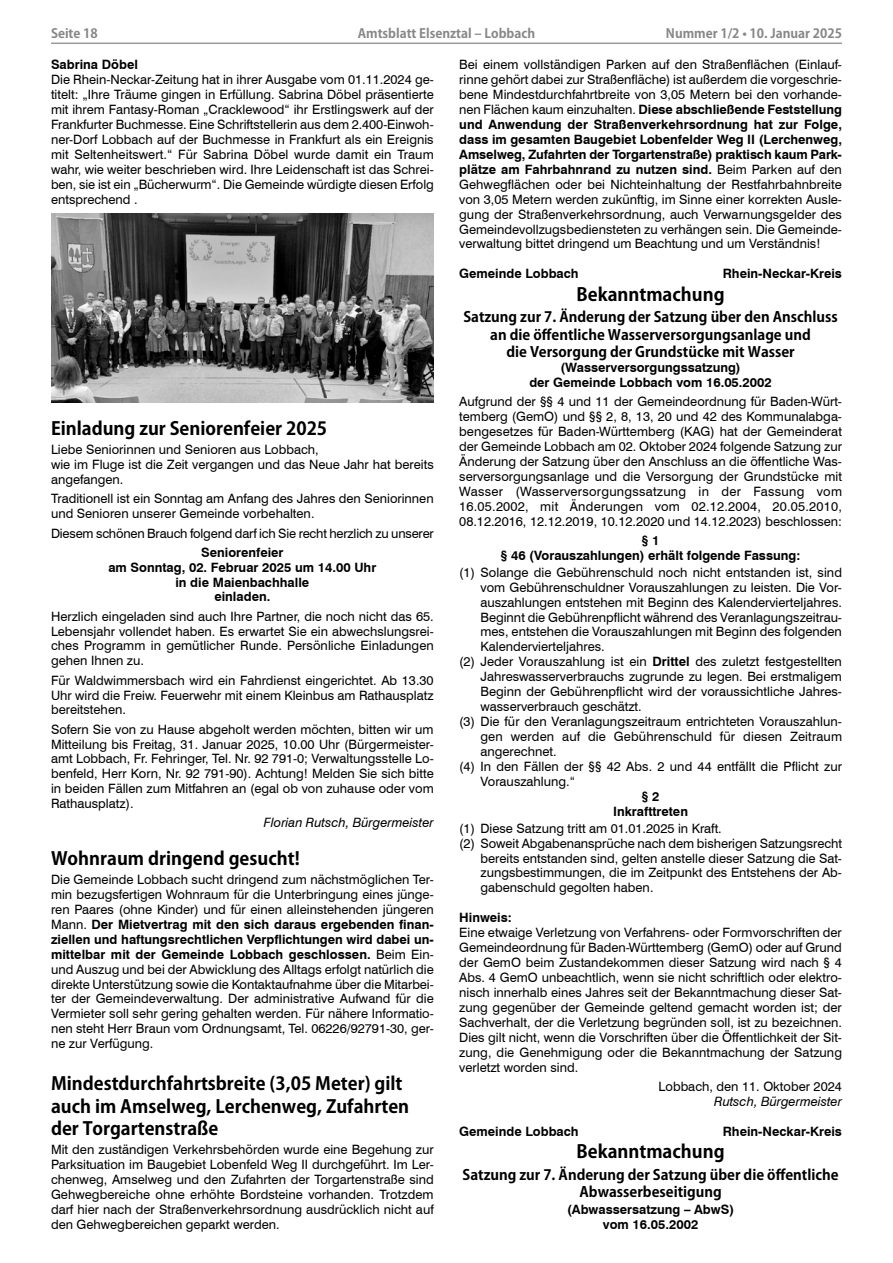
<style>
.page{position:relative;width:893px;height:1263px;background:#fff}
.page>*{position:absolute;margin:0;border:0;box-sizing:border-box;transform-origin:0 0}
.Überschrift2_Kozuka{font:700 18px/22.5px "Koz Go Pro";color:#000}
.Überschrift_3_Kozuka{font:700 14.25px/17.4px "Koz Go Pro";color:#000;text-align:center}
.Fließtext_8_5{font:12.9px/15px "Swiss 721 BT";color:#000;text-align:justify}
.Fließtext_8_5-2{font:700 12.9px "Swiss 721 BT";color:#000}
.Fließtext_8_5-3{font:italic 12.9px "Swiss 721 BT";color:#000}
.t1{font:700 12.75px "Koz Go Pro";color:#878787}
.s1{font-weight:700}
</style>
<div class="page">
<hr style="left:51px;top:43px;width:791px;height:1px;background:#9c9c9c">
<img style="left:51px;top:213px;width:383px;height:190px">
<p class="t1" style="left:51px;top:25px;width:48px">Seite 18</p>
<p class="t1" style="left:358px;top:25px;width:179px">Amtsblatt Elsenztal – Lobbach</p>
<p class="t1" style="left:666px;top:25px;width:178px">Nummer 1/2 • 10. Januar 2025</p>
<p class="Fließtext_8_5-2" style="left:51px;top:56px;width:88px">Sabrina Döbel</p>
<p class="Fließtext_8_5" style="left:51px;top:72px;width:384px">Die Rhein-Neckar-Zeitung hat in ihrer Ausgabe vom 01.11.2024 ge&shy;titelt: „Ihre Träume gingen in Erfüllung. Sabrina Döbel präsentierte mit ihrem Fantasy-Roman „Cracklewood“ ihr Erstlingswerk auf der Frankfurter Buchmesse. Eine Schriftstellerin aus dem 2.400-Einwoh&shy;ner-Dorf Lobbach auf der Buchmesse in Frankfurt als ein Ereignis mit Seltenheitswert.“ Für Sabrina Döbel wurde damit ein Traum wahr, wie weiter beschrieben wird. Ihre Leidenschaft ist das Schrei&shy;ben, sie ist ein „Bücherwurm“. Die Gemeinde würdigte diesen Erfolg entsprechend .</p>
<p class="Fließtext_8_5" style="left:459px;top:57px;width:384px">Bei einem vollständigen Parken auf den Straßenflächen (Einlauf&shy;rinne gehört dabei zur Straßenfläche) ist außerdem die vorgeschrie&shy;bene Mindestdurchfahrtbreite von 3,05 Metern bei den vorhande&shy;nen Flächen kaum einzuhalten. <span class="s1">Diese abschließende Feststellung und Anwendung der Straßenverkehrsordnung hat zur Folge, dass im gesamten Baugebiet Lobenfelder Weg II (Lerchenweg, Amselweg, Zufahrten der Torgartenstraße) praktisch kaum Park&shy;plätze am Fahrbahnrand zu nutzen sind.</span> Beim Parken auf den Gehwegflächen oder bei Nichteinhaltung der Restfahrbahnbreite von 3,05 Metern werden zukünftig, im Sinne einer korrekten Ausle&shy;gung der Straßenverkehrsordnung, auch Verwarnungsgelder des Gemeindevollzugsbediensteten zu verhängen sein. Die Gemeinde&shy;verwaltung bittet dringend um Beachtung und um Verständnis!</p>
<p class="Fließtext_8_5-2" style="left:459px;top:265px;width:121px">Gemeinde Lobbach</p>
<p class="Fließtext_8_5-2" style="left:723px;top:265px;width:121px">Rhein-Neckar-Kreis</p>
<p class="Überschrift2_Kozuka" style="left:577px;top:284px;width:149px">Bekanntmachung</p>
<p class="Überschrift_3_Kozuka" style="left:463px;top:309px;width:376px">Satzung zur 7. Änderung der Satzung über den Anschluss an die öffentliche Wasserversorgungsanlage und<br>die Versorgung der Grundstücke mit Wasser</p>
<p class="Fließtext_8_5-2" style="left:560px;top:359px;width:182px">(Wasserversorgungssatzung)</p>
<p class="Fließtext_8_5-2" style="left:529px;top:373px;width:244px">der Gemeinde Lobbach vom 16.05.2002</p>
<p class="Fließtext_8_5" style="left:459px;top:394px;width:384px">Aufgrund der §§ 4 und 11 der Gemeindeordnung für Baden-Würt&shy;temberg (GemO) und §§ 2, 8, 13, 20 und 42 des Kommunalabga&shy;bengesetzes für Baden-Württemberg (KAG) hat der Gemeinderat der Gemeinde Lobbach am 02. Oktober 2024 folgende Satzung zur Änderung der Satzung über den Anschluss an die öffentliche Was&shy;serversorgungsanlage und die Versorgung der Grundstücke mit Wasser (Wasserversorgungssatzung in der Fassung vom 16.05.2002, mit Änderungen vom 02.12.2004, 20.05.2010, 08.12.2016, 12.12.2019, 10.12.2020 und 14.12.2023) beschlossen:</p>
<p class="Fließtext_8_5-2" style="left:642px;top:531px;width:19px">§ 1</p>
<p class="Fließtext_8_5-2" style="left:501px;top:546px;width:301px">§ 46 (Vorauszahlungen) erhält folgende Fassung:</p>
<p class="Fließtext_8_5" style="left:480px;top:564px;width:363px;text-indent:-21px">(1) Solange die Gebührenschuld noch nicht entstanden ist, sind vom Gebührenschuldner Vorauszahlungen zu leisten. Die Vor&shy;auszahlungen entstehen mit Beginn des Kalendervierteljahres.<br>Beginnt die Gebührenpflicht während des Veranlagungszeitrau&shy;mes, entstehen die Vorauszahlungen mit Beginn des folgenden Kalendervierteljahres.</p>
<p class="Fließtext_8_5" style="left:480px;top:654px;width:363px;text-indent:-21px">(2) Jeder Vorauszahlung ist ein <span class="s1">Drittel</span> des zuletzt festgestellten Jahreswasserverbrauchs zugrunde zu legen. Bei erstmaligem Beginn der Gebührenpflicht wird der voraussichtliche Jahres&shy;wasserverbrauch geschätzt.</p>
<p class="Fließtext_8_5" style="left:480px;top:713px;width:363px;text-indent:-21px">(3) Die für den Veranlagungszeitraum entrichteten Vorauszahlun&shy;gen werden auf die Gebührenschuld für diesen Zeitraum angerechnet.</p>
<p class="Fließtext_8_5" style="left:480px;top:758px;width:363px;text-indent:-21px">(4) In den Fällen der §§ 42 Abs. 2 und 44 entfällt die Pflicht zur<br>Vorauszahlung.“</p>
<p class="Fließtext_8_5-2" style="left:642px;top:787px;width:19px">§ 2</p>
<p class="Fließtext_8_5-2" style="left:613px;top:802px;width:76px">Inkrafttreten</p>
<p class="Fließtext_8_5" style="left:459px;top:820px;width:264px">(1) Diese Satzung tritt am 01.01.2025 in Kraft.</p>
<p class="Fließtext_8_5" style="left:480px;top:835px;width:363px;text-indent:-21px">(2) Soweit Abgabenansprüche nach dem bisherigen Satzungsrecht bereits entstanden sind, gelten anstelle dieser Satzung die Sat&shy;zungsbestimmungen, die im Zeitpunkt des Entstehens der Ab&shy;gabenschuld gegolten haben.</p>
<p class="Fließtext_8_5-2" style="left:459px;top:909px;width:54px">Hinweis:</p>
<p class="Fließtext_8_5" style="left:459px;top:924px;width:384px">Eine etwaige Verletzung von Verfahrens- oder Formvorschriften der Gemeindeordnung für Baden-Württemberg (GemO) oder auf Grund der GemO beim Zustandekommen dieser Satzung wird nach § 4<br>Abs. 4 GemO unbeachtlich, wenn sie nicht schriftlich oder elektro&shy;nisch innerhalb eines Jahres seit der Bekanntmachung dieser Sat&shy;zung gegenüber der Gemeinde geltend gemacht worden ist; der Sachverhalt, der die Verletzung begründen soll, ist zu bezeichnen.<br>Dies gilt nicht, wenn die Vorschriften über die Öffentlichkeit der Sit&shy;zung, die Genehmigung oder die Bekanntmachung der Satzung verletzt worden sind.</p>
<p class="Fließtext_8_5" style="left:659px;top:1078px;width:185px">Lobbach, den 11. Oktober 2024</p>
<p class="Fließtext_8_5-3" style="left:714px;top:1092px;width:129px">Rutsch, Bürgermeister</p>
<p class="Fließtext_8_5-2" style="left:459px;top:1122px;width:121px">Gemeinde Lobbach</p>
<p class="Fließtext_8_5-2" style="left:723px;top:1122px;width:121px">Rhein-Neckar-Kreis</p>
<p class="Überschrift2_Kozuka" style="left:577px;top:1141px;width:149px">Bekanntmachung</p>
<p class="Überschrift_3_Kozuka" style="left:463px;top:1166px;width:378px">Satzung zur 7. Änderung der Satzung über die öffentliche<br>Abwasserbeseitigung</p>
<p class="Fließtext_8_5-2" style="left:567px;top:1200px;width:169px">(Abwassersatzung – AbwS)</p>
<p class="Fließtext_8_5-2" style="left:603px;top:1215px;width:97px">vom 16.05.2002</p>
<p class="Überschrift2_Kozuka" style="left:51px;top:418px;width:278px">Einladung zur Seniorenfeier 2025</p>
<p class="Fließtext_8_5" style="left:51px;top:442px;width:269px">Liebe Seniorinnen und Senioren aus Lobbach,</p>
<p class="Fließtext_8_5" style="left:51px;top:457px;width:384px">wie im Fluge ist die Zeit vergangen und das Neue Jahr hat bereits angefangen.</p>
<p class="Fließtext_8_5" style="left:51px;top:491px;width:384px">Traditionell ist ein Sonntag am Anfang des Jahres den Seniorinnen und Senioren unserer Gemeinde vorbehalten.</p>
<p class="Fließtext_8_5" style="left:51px;top:525px;width:384px">Diesem schönen Brauch folgend darf ich Sie recht herzlich zu unserer</p>
<p class="Fließtext_8_5-2" style="left:201px;top:543px;width:84px">Seniorenfeier</p>
<p class="Fließtext_8_5-2" style="left:108px;top:558px;width:269px">am Sonntag, 02. Februar 2025 um 14.00 Uhr</p>
<p class="Fließtext_8_5-2" style="left:175px;top:573px;width:135px">in die Maienbachhalle</p>
<p class="Fließtext_8_5-2" style="left:214px;top:588px;width:58px">einladen.</p>
<p class="Fließtext_8_5" style="left:51px;top:608px;width:384px">Herzlich eingeladen sind auch Ihre Partner, die noch nicht das 65.<br>Lebensjahr vollendet haben. Es erwartet Sie ein abwechslungsrei&shy;ches Programm in gemütlicher Runde. Persönliche Einladungen gehen Ihnen zu.</p>
<p class="Fließtext_8_5" style="left:51px;top:672px;width:384px">Für Waldwimmersbach wird ein Fahrdienst eingerichtet. Ab 13.30<br>Uhr wird die Freiw. Feuerwehr mit einem Kleinbus am Rathausplatz bereitstehen.</p>
<p class="Fließtext_8_5" style="left:51px;top:721px;width:384px">Sofern Sie von zu Hause abgeholt werden möchten, bitten wir um Mitteilung bis Freitag, 31. Januar 2025, 10.00 Uhr (Bürgermeister&shy;amt Lobbach, Fr. Fehringer, Tel. Nr. 92 791-0; Verwaltungsstelle Lo&shy;benfeld, Herr Korn, Nr. 92 791-90). Achtung! Melden Sie sich bitte in beiden Fällen zum Mitfahren an (egal ob von zuhause oder vom Rathausplatz).</p>
<p class="Fließtext_8_5-3" style="left:264px;top:814px;width:171px">Florian Rutsch, Bürgermeister</p>
<p class="Überschrift2_Kozuka" style="left:51px;top:848px;width:250px">Wohnraum dringend gesucht!</p>
<p class="Fließtext_8_5" style="left:51px;top:871px;width:384px">Die Gemeinde Lobbach sucht dringend zum nächstmöglichen Ter&shy;min bezugsfertigen Wohnraum für die Unterbringung eines jünge&shy;ren Paares (ohne Kinder) und für einen alleinstehenden jüngeren Mann. <span class="s1">Der Mietvertrag mit den sich daraus ergebenden finan&shy;ziellen und haftungsrechtlichen Verpflichtungen wird dabei un&shy;mittelbar mit der Gemeinde Lobbach geschlossen.</span> Beim Ein&shy;und Auszug und bei der Abwicklung des Alltags erfolgt natürlich die direkte Unterstützung sowie die Kontaktaufnahme über die Mitarbei&shy;ter der Gemeindeverwaltung. Der administrative Aufwand für die Vermieter soll sehr gering gehalten werden. Für nähere Informatio&shy;nen steht Herr Braun vom Ordnungsamt, Tel. 06226/92791-30, ger&shy;ne zur Verfügung.</p>
<p class="Überschrift2_Kozuka" style="left:51px;top:1073px;width:360px">Mindestdurchfahrtsbreite (3,05 Meter) gilt auch im Amselweg, Lerchenweg, Zufahrten der Torgartenstraße</p>
<p class="Fließtext_8_5" style="left:51px;top:1142px;width:384px">Mit den zuständigen Verkehrsbehörden wurde eine Begehung zur Parksituation im Baugebiet Lobenfeld Weg II durchgeführt. Im Ler&shy;chenweg, Amselweg und den Zufahrten der Torgartenstraße sind Gehwegbereiche ohne erhöhte Bordsteine vorhanden. Trotzdem darf hier nach der Straßenverkehrsordnung ausdrücklich nicht auf den Gehwegbereichen geparkt werden.</p>
</div>
